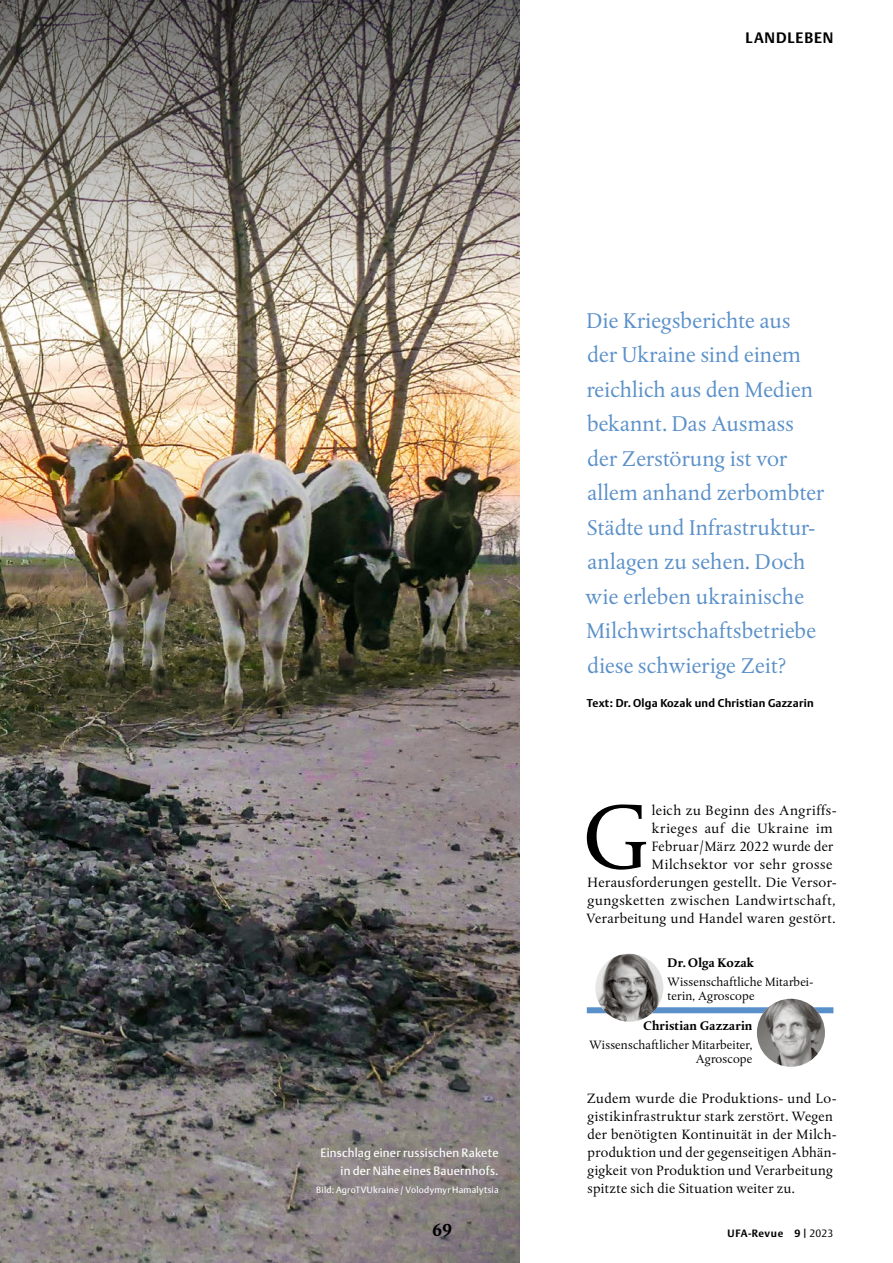
<style>
.page{position:relative;width:893px;height:1263px;background:#fff}
.page>*{position:absolute;margin:0;border:0;box-sizing:border-box;transform-origin:0 0}
.t1{font:96.75px "DTL Albertina TOT";color:#000}
.t2{font:22.5px/34.5px "DTL Albertina TOT";letter-spacing:.005em;color:#5a90c9}
.t3{font:700 18px "DTL Albertina TOT";color:#000}
.t4{font:700 15px "DTL Argo TOT";letter-spacing:.06em;color:#000}
.t5{font:14.25px/18px "DTL Albertina TOT";letter-spacing:.025em;color:#000;text-align:right}
.t6{font:12.75px/14.2px "DTL Albertina TOT";letter-spacing:.01em;color:#000}
.t7{font:700 12.75px "DTL Albertina TOT";letter-spacing:.01em;color:#000}
.t8{font:12px/18px "DTL Argo TOT";letter-spacing:.015em;color:#fff;text-align:right}
.t9{font:700 11.25px "DTL Argo TOT";letter-spacing:.02em;color:#000}
.t10{font:700 10.5px "DTL Argo TOT";letter-spacing:.055em;color:#000}
.t11{font:9px "DTL Argo TOT";letter-spacing:.03em;color:#fff}
.s1{font-weight:400}
.s2{font-weight:300}
</style>
<div class="page">
<img style="left:0;top:320px;width:520px;height:943px">
<svg style="left:0;top:0;width:520px;height:320px;background:#908a83"></svg>
<div style="left:587px;top:1007px;width:246px;height:6px;background:#5a90c9"></div>
<img style="left:595px;top:954px;width:68px;height:68px;border-radius:34px">
<img style="left:757px;top:999px;width:68px;height:68px;border-radius:34px">
<p class="t4" style="left:746px;top:29px;width:89px">LANDLEBEN</p>
<p class="t2" style="left:585px;top:303px;width:240px">Die Kriegsberichte aus der Ukraine sind einem reichlich aus den Medien bekannt. Das Ausmass der Zerstörung ist vor allem anhand zerbombter<br>Städte und Infrastruktur&shy;anlagen zu sehen. Doch wie erleben ukrainische<br>Milchwirtschaftsbetriebe diese schwierige Zeit?</p>
<p class="t9" style="left:587px;top:696px;width:228px">Text: Dr. Olga Kozak und Christian Gazzarin</p>
<p class="t5" style="left:586px;top:801px;width:252px">leich zu Beginn des Angriffs-<br>krieges auf die Ukraine im Februar/März 2022 wurde der Milchsektor vor sehr grosse Herausforderungen gestellt. Die Versor&shy;gungsketten zwischen Landwirtschaft, Verarbeitung und Handel waren gestört.</p>
<h1 class="t1" style="left:582px;top:780px;width:69px">G</h1>
<p class="t8" style="left:320px;top:1144px;width:180px">Einschlag einer russischen Rakete in der Nähe eines Bauernhofs.</p>
<p class="t11" style="left:316px;top:1184px;width:184px">Bild: AgroTVUkraine / Volodymyr Hamalytsia</p>
<p class="t7" style="left:668px;top:955px;width:88px">Dr. Olga Kozak</p>
<p class="t6" style="left:668px;top:974px;width:146px">Wissenschaftliche Mitarbei&shy;terin, Agroscope</p>
<p class="t7" style="left:643px;top:1018px;width:111px">Christian Gazzarin</p>
<p class="t6" style="left:589px;top:1037px;width:164px;text-align:right">Wissenschaftlicher Mitarbeiter,<br>Agroscope</p>
<p class="t5" style="left:587px;top:1089px;width:251px;text-align:left">Zudem wurde die Produktions- und Lo&shy;gistikinfrastruktur stark zerstört. Wegen der benötigten Kontinuität in der Milch&shy;produktion und der gegenseitigen Abhän&shy;gigkeit von Produktion und Verarbeitung spitzte sich die Situation weiter zu.</p>
<p class="t3" style="left:432px;top:1218px;width:22px">69</p>
<p class="t10" style="left:728px;top:1227px;width:107px">UFA-Revue 9<span class="s1">|</span><span class="s2">2023</span></p>
</div>
